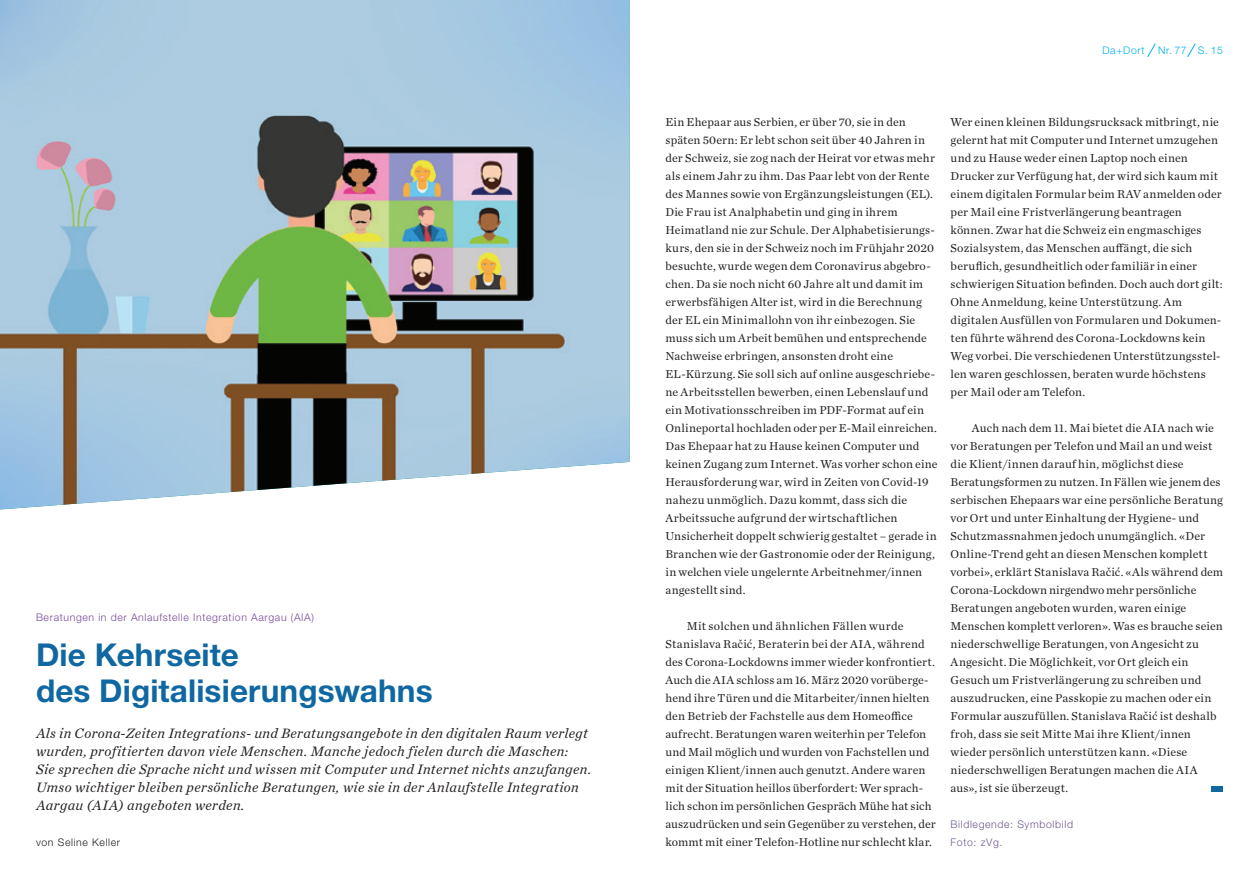
<style>
.page{position:relative;width:1259px;height:893px;background:#fff}
.page>*{position:absolute;margin:0;border:0;box-sizing:border-box;transform-origin:0 0}
.t1{font:700 31.5px/36px "Helvetica Neue LT Std";letter-spacing:.005em;color:#1068a2}
.t2{font:italic 14.25px/18px "Chronicle Text G1";letter-spacing:.025em;color:#231f20}
.t3{font:12px/18px "Chronicle Text G1";letter-spacing:.01em;color:#231f20}
.t4{font:300 10.5px "Helvetica Neue LT Std";letter-spacing:.06em;color:#794b98}
.t5{font:300 10.5px/18px "Helvetica Neue LT Std";letter-spacing:.06em;color:#6e5a91}
.t6{font:300 10.5px "Helvetica Neue LT Std";letter-spacing:.06em;color:#00b1ec}
.t7{font:300 10.5px "Helvetica Neue LT Std";letter-spacing:.06em;color:#231f20}
</style>
<div class="page">
<svg style="left:1147px;top:43px;width:8px;height:14px"></svg>
<svg style="left:1187px;top:43px;width:8px;height:14px"></svg>
<img style="left:0;top:0;width:629px;height:509px">
<div style="left:1211px;top:786px;width:12px;height:6px;background:#1068a2"></div>
<p class="t4" style="left:36px;top:611px;width:279px">Beratungen in der Anlaufstelle Integration Aargau (AIA)</p>
<h1 class="t1" style="left:36px;top:636px;width:398px">Die Kehrseite<br>des Digitalisierungswahns</h1>
<p class="t2" style="left:36px;top:723px;width:557px">Als in Corona-Zeiten Integrations- und Beratungsangebote in den digitalen Raum verlegt wurden, profitierten davon viele Menschen. Manche jedoch fielen durch die Maschen:<br>Sie sprechen die Sprache nicht und wissen mit Computer und Internet nichts anzufangen.<br>Umso wichtiger bleiben persönliche Beratungen, wie sie in der Anlaufstelle Integration Aargau (AIA) angeboten werden.</p>
<p class="t7" style="left:36px;top:836px;width:86px">von Seline Keller</p>
<p class="t6" style="left:1102px;top:44px;width:44px">Da+Dort</p>
<p class="t6" style="left:1158px;top:44px;width:66px">Nr. 77 S. 15</p>
<p class="t3" style="left:665px;top:112px;width:274px">Ein Ehepaar aus Serbien, er über 70, sie in den späten 50ern: Er lebt schon seit über 40 Jahren in der Schweiz, sie zog nach der Heirat vor etwas mehr als einem Jahr zu ihm. Das Paar lebt von der Rente des Mannes sowie von Ergänzungsleistungen (EL).<br>Die Frau ist Analphabetin und ging in ihrem Heimatland nie zur Schule. Der Alphabetisierungs&shy;kurs, den sie in der Schweiz noch im Frühjahr 2020 besuchte, wurde wegen dem Coronavirus abgebro&shy;chen. Da sie noch nicht 60 Jahre alt und damit im erwerbsfähigen Alter ist, wird in die Berechnung der EL ein Minimallohn von ihr einbezogen. Sie muss sich um Arbeit bemühen und entsprechende Nachweise erbringen, ansonsten droht eine EL-Kürzung. Sie soll sich auf online ausgeschriebe&shy;ne Arbeitsstellen bewerben, einen Lebenslauf und ein Motivationsschreiben im PDF-Format auf ein Onlineportal hochladen oder per E-Mail einreichen.<br>Das Ehepaar hat zu Hause keinen Computer und keinen Zugang zum Internet. Was vorher schon eine Herausforderung war, wird in Zeiten von Covid-19 nahezu unmöglich. Dazu kommt, dass sich die Arbeitssuche aufgrund der wirtschaftlichen Unsicherheit doppelt schwierig gestaltet – gerade in Branchen wie der Gastronomie oder der Reinigung, in welchen viele ungelernte Arbeitnehmer/innen angestellt sind.</p>
<p class="t3" style="left:665px;top:616px;width:272px;text-indent:21px">Mit solchen und ähnlichen Fällen wurde Stanislava Račić, Beraterin bei der AIA, während des Corona-Lockdowns immer wieder konfrontiert.<br>Auch die AIA schloss am 16. März 2020 vorüberge&shy;hend ihre Türen und die Mitarbeiter/innen hielten den Betrieb der Fachstelle aus dem Homeoffice aufrecht. Beratungen waren weiterhin per Telefon und Mail möglich und wurden von Fachstellen und einigen Klient/innen auch genutzt. Andere waren mit der Situation heillos überfordert: Wer sprach&shy;lich schon im persönlichen Gespräch Mühe hat sich auszudrücken und sein Gegenüber zu verstehen, der kommt mit einer Telefon-Hotline nur schlecht klar.</p>
<p class="t3" style="left:950px;top:112px;width:273px">Wer einen kleinen Bildungsrucksack mitbringt, nie gelernt hat mit Computer und Internet umzugehen und zu Hause weder einen Laptop noch einen Drucker zur Verfügung hat, der wird sich kaum mit einem digitalen Formular beim RAV anmelden oder per Mail eine Fristverlängerung beantragen können. Zwar hat die Schweiz ein engmaschiges Sozialsystem, das Menschen auffängt, die sich beruflich, gesundheitlich oder familiär in einer schwierigen Situation befinden. Doch auch dort gilt:<br>Ohne Anmeldung, keine Unterstützung. Am digitalen Ausfüllen von Formularen und Dokumen&shy;ten führte während des Corona-Lockdowns kein Weg vorbei. Die verschiedenen Unterstützungsstel&shy;len waren geschlossen, beraten wurde höchstens per Mail oder am Telefon.</p>
<p class="t3" style="left:950px;top:418px;width:274px;text-indent:21px">Auch nach dem 11. Mai bietet die AIA nach wie vor Beratungen per Telefon und Mail an und weist die Klient/innen darauf hin, möglichst diese Beratungsformen zu nutzen. In Fällen wie jenem des serbischen Ehepaars war eine persönliche Beratung vor Ort und unter Einhaltung der Hygiene- und Schutzmassnahmen jedoch unumgänglich. «Der Online-Trend geht an diesen Menschen komplett vorbei», erklärt Stanislava Račić. «Als während dem Corona-Lockdown nirgendwo mehr persönliche Beratungen angeboten wurden, waren einige Menschen komplett verloren». Was es brauche seien niederschwellige Beratungen, von Angesicht zu Angesicht. Die Möglichkeit, vor Ort gleich ein Gesuch um Fristverlängerung zu schreiben und auszudrucken, eine Passkopie zu machen oder ein Formular auszufüllen. Stanislava Račić ist deshalb froh, dass sie seit Mitte Mai ihre Klient/innen wieder persönlich unterstützen kann. «Diese niederschwelligen Beratungen machen die AIA aus», ist sie überzeugt.</p>
<p class="t5" style="left:950px;top:815px;width:124px">Bildlegende: Symbolbild<br>Foto: zVg.</p>
</div>
